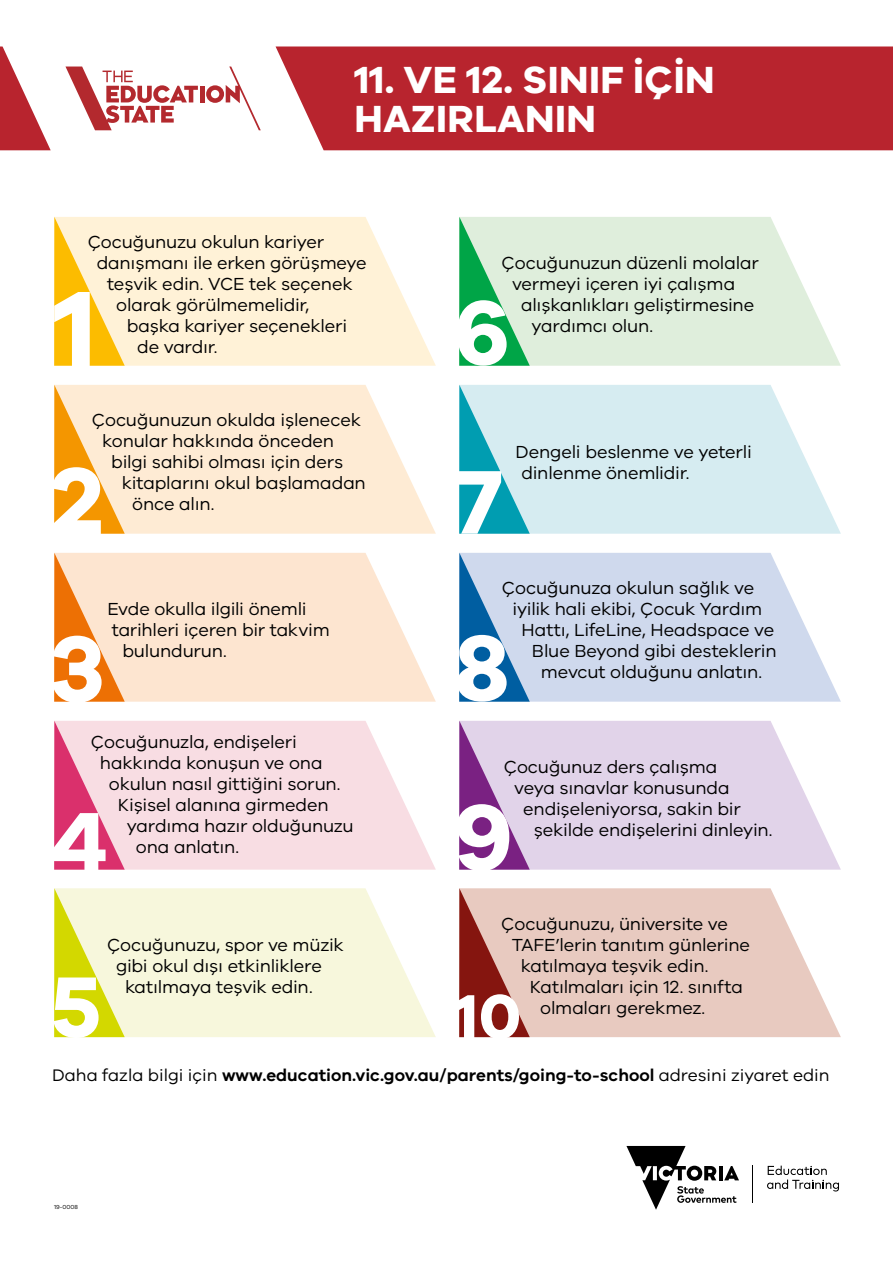
<style>
.page{position:relative;width:893px;height:1263px;background:#fff}
.page>*{position:absolute;margin:0;border:0;box-sizing:border-box;transform-origin:0 0}
.t1{font:700 39px/39px "VIC";letter-spacing:.01em;color:#fff}
.t2{font:18px/21px "VIC";letter-spacing:-.01em;color:#000}
.t3{font:600 17.25px "VIC";color:#000}
.t4{font:6px "VIC";color:#000}
.s1{font-weight:400}
</style>
<div class="page">
<svg style="left:0;top:47px;width:51px;height:103px"></svg>
<hr style="left:200px;top:86px;width:4px;height:16px;background:#b3292e">
<svg style="left:206px;top:67px;width:55px;height:63px"></svg>
<svg style="left:65px;top:67px;width:133px;height:63px"></svg>
<div style="left:276px;top:47px;width:617px;height:103px;background:#b8242e"></div>
<hr style="left:752px;top:1165px;width:1px;height:38px;background:#000">
<svg style="left:626px;top:1146px;width:113px;height:64px"></svg>
<svg style="left:767px;top:1165px;width:72px;height:26px"></svg>
<div style="left:125px;top:217px;width:264px;height:149px;background:#fff2d7"></div>
<svg style="left:530px;top:217px;width:311px;height:149px;background:#e2efe0"></svg>
<div style="left:125px;top:553px;width:264px;height:149px;background:#fde5d0"></div>
<svg style="left:530px;top:553px;width:311px;height:149px;background:#d4ddef"></svg>
<div style="left:125px;top:385px;width:264px;height:149px;background:#feebd4"></div>
<svg style="left:530px;top:385px;width:311px;height:149px;background:#daeef2"></svg>
<div style="left:125px;top:721px;width:264px;height:149px;background:#f8dde3"></div>
<svg style="left:530px;top:721px;width:311px;height:149px;background:#e4d8eb"></svg>
<div style="left:125px;top:888px;width:264px;height:149px;background:#f7f7dc"></div>
<svg style="left:530px;top:888px;width:311px;height:149px;background:#ead0c7"></svg>
<svg style="left:54px;top:217px;width:71px;height:149px;background:#fde192"></svg>
<svg style="left:54px;top:385px;width:71px;height:149px"></svg>
<svg style="left:54px;top:721px;width:71px;height:149px"></svg>
<svg style="left:54px;top:553px;width:71px;height:149px"></svg>
<svg style="left:54px;top:888px;width:71px;height:150px"></svg>
<svg style="left:389px;top:217px;width:141px;height:149px"></svg>
<svg style="left:389px;top:385px;width:141px;height:149px"></svg>
<svg style="left:389px;top:553px;width:141px;height:149px"></svg>
<svg style="left:389px;top:721px;width:141px;height:149px"></svg>
<svg style="left:389px;top:888px;width:141px;height:150px"></svg>
<h1 class="t1" style="left:354px;top:59px;width:362px">11. VE 12. SINIF İÇİN<br>HAZIRLANIN</h1>
<p class="t2" style="left:88px;top:231px;width:238px">Çocuğunuzu okulun kariyer</p>
<p class="t2" style="left:97px;top:252px;width:272px">danışmanı ile erken görüşmeye</p>
<p class="t2" style="left:107px;top:273px;width:247px">teşvik edin. VCE tek seçenek</p>
<p class="t2" style="left:116px;top:294px;width:195px">olarak görülmemelidir,</p>
<p class="t2" style="left:127px;top:315px;width:222px">başka kariyer seçenekleri</p>
<p class="t2" style="left:137px;top:336px;width:82px">de vardır.</p>
<p class="t2" style="left:92px;top:409px;width:271px">Çocuğunuzun okulda işlenecek</p>
<p class="t2" style="left:102px;top:430px;width:233px">konular hakkında önceden</p>
<p class="t2" style="left:111px;top:451px;width:233px">bilgi sahibi olması için ders</p>
<p class="t2" style="left:122px;top:472px;width:246px">kitaplarını okul başlamadan</p>
<p class="t2" style="left:132px;top:493px;width:84px">önce alın.</p>
<p class="t2" style="left:107px;top:598px;width:201px">Evde okulla ilgili önemli</p>
<p class="t2" style="left:112px;top:619px;width:219px">tarihleri içeren bir takvim</p>
<p class="t2" style="left:122px;top:640px;width:106px">bulundurun.</p>
<p class="t2" style="left:91px;top:730px;width:207px">Çocuğunuzla, endişeleri</p>
<p class="t2" style="left:100px;top:751px;width:224px">hakkında konuşun ve ona</p>
<p class="t2" style="left:109px;top:772px;width:233px">okulun nasıl gittiğini sorun.</p>
<p class="t2" style="left:118px;top:793px;width:212px">Kişisel alanına girmeden</p>
<p class="t2" style="left:127px;top:814px;width:228px">yardıma hazır olduğunuzu</p>
<p class="t2" style="left:136px;top:835px;width:105px">ona anlatın.</p>
<p class="t2" style="left:107px;top:934px;width:238px">Çocuğunuzu, spor ve müzik</p>
<p class="t2" style="left:116px;top:955px;width:207px">gibi okul dışı etkinliklere</p>
<p class="t2" style="left:125px;top:976px;width:189px">katılmaya teşvik edin.</p>
<p class="t2" style="left:502px;top:252px;width:259px">Çocuğunuzun düzenli molalar</p>
<p class="t2" style="left:512px;top:273px;width:225px">vermeyi içeren iyi çalışma</p>
<p class="t2" style="left:521px;top:294px;width:235px">alışkanlıkları geliştirmesine</p>
<p class="t2" style="left:532px;top:315px;width:123px">yardımcı olun.</p>
<p class="t2" style="left:521px;top:441px;width:232px;text-indent:-6px">Dengeli beslenme ve yeterli dinlenme önemlidir.</p>
<p class="t2" style="left:502px;top:577px;width:254px">Çocuğunuza okulun sağlık ve</p>
<p class="t2" style="left:512px;top:598px;width:251px">iyilik hali ekibi, Çocuk Yardım</p>
<p class="t2" style="left:521px;top:619px;width:254px">Hattı, LifeLine, Headspace ve</p>
<p class="t2" style="left:532px;top:640px;width:246px">Blue Beyond gibi desteklerin</p>
<p class="t2" style="left:541px;top:661px;width:223px">mevcut olduğunu anlatın.</p>
<p class="t2" style="left:504px;top:756px;width:215px">Çocuğunuz ders çalışma</p>
<p class="t2" style="left:514px;top:777px;width:217px">veya sınavlar konusunda</p>
<p class="t2" style="left:523px;top:798px;width:219px">endişeleniyorsa, sakin bir</p>
<p class="t2" style="left:534px;top:819px;width:240px">şekilde endişelerini dinleyin.</p>
<p class="t2" style="left:501px;top:913px;width:228px">Çocuğunuzu, üniversite ve</p>
<p class="t2" style="left:512px;top:934px;width:240px">TAFE’lerin tanıtım günlerine</p>
<p class="t2" style="left:521px;top:955px;width:189px">katılmaya teşvik edin.</p>
<p class="t2" style="left:530px;top:976px;width:215px">Katılmaları için 12. sınıfta</p>
<p class="t2" style="left:540px;top:997px;width:167px">olmaları gerekmez.</p>
<p class="t3" style="left:52px;top:1064px;width:779px"><span class="s1">Daha fazla bilgi için</span> www.education.vic.gov.au/parents/going-to-school <span class="s1">adresini ziyaret edin</span></p>
<p class="t4" style="left:54px;top:1204px;width:25px">19-0008</p>
</div>
